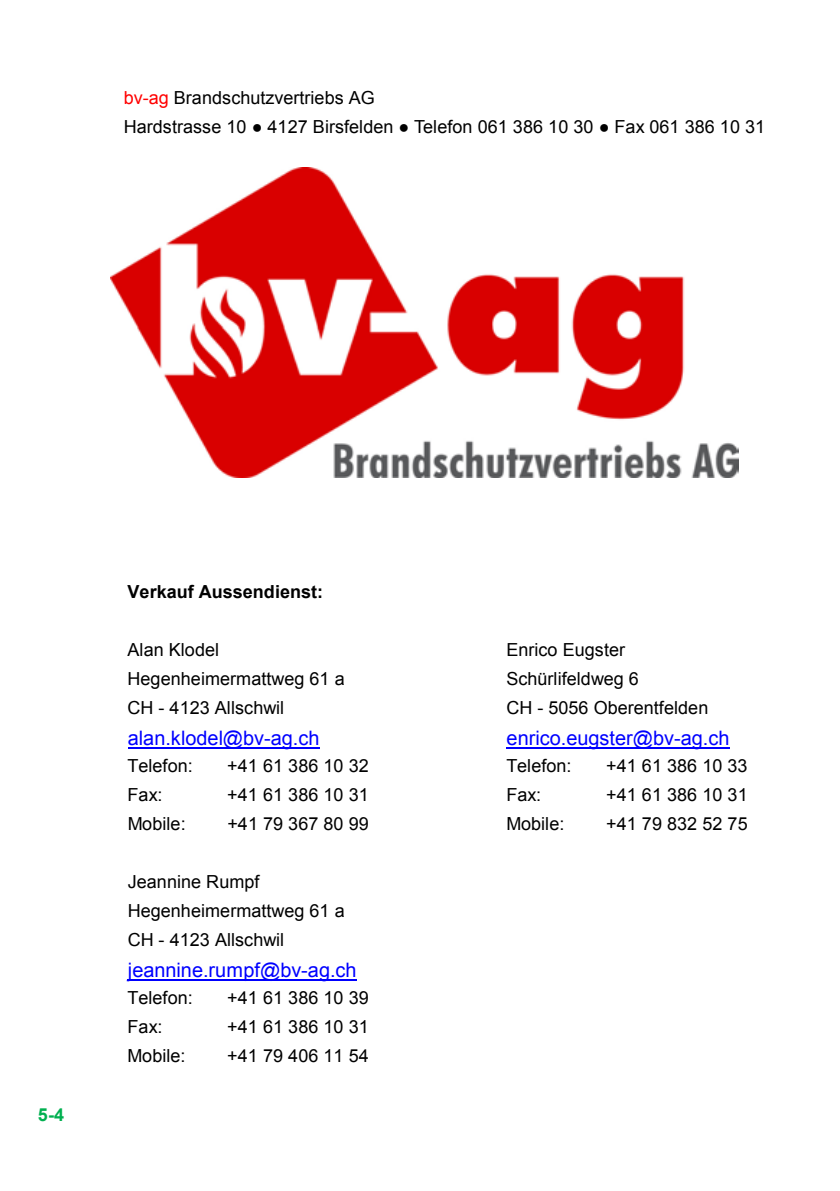
<style>
.page{position:relative;width:840px;height:1191px;background:#fff}
.page>*{position:absolute;margin:0;border:0;box-sizing:border-box;transform-origin:0 0}
.t1{font:20px "Arial";color:#00f}
.t2{font:18px/29px "Arial";letter-spacing:.005em;color:#000}
.t3{font:18px/29px "Arial";color:#000}
.t4{font:700 18px "Arial";color:#000}
.t5{font:700 18px "Arial";color:#00b050}
.s1{color:#f00}
.s2{font-style:inherit}
</style>
<div class="page">
<hr style="left:128px;top:747px;width:191px;height:1px;background:#00f">
<hr style="left:506px;top:747px;width:223px;height:1px;background:#00f">
<hr style="left:128px;top:979px;width:228px;height:1px;background:#00f">
<img style="left:110px;top:168px;width:628px;height:309px">
<p class="t3" style="left:124px;top:83px;width:642px"><span class="s1">bv-ag</span> <span class="s2">Brandschutzvertriebs AG<br></span>Hardstrasse 10 ● 4127 Birsfelden ● Telefon 061 386 10 30 ● Fax 061 386 10 31</p>
<p class="t5" style="left:38px;top:1102px;width:28px">5-4</p>
<p class="t4" style="left:127px;top:580px;width:197px">Verkauf Aussendienst:</p>
<p class="t2" style="left:127px;top:635px;width:93px">Alan Klodel</p>
<p class="t2" style="left:506px;top:635px;width:120px">Enrico Eugster</p>
<p class="t2" style="left:127px;top:664px;width:218px">Hegenheimermattweg 61 a</p>
<p class="t2" style="left:506px;top:664px;width:134px">Schürlifeldweg 6</p>
<p class="t2" style="left:127px;top:693px;width:158px">CH - 4123 Allschwil</p>
<p class="t2" style="left:506px;top:693px;width:203px">CH - 5056 Oberentfelden</p>
<p class="t1" style="left:128px;top:724px;width:193px">alan.klodel@bv-ag.ch</p>
<p class="t1" style="left:506px;top:724px;width:224px">enrico.eugster@bv-ag.ch</p>
<p class="t2" style="left:127px;top:751px;width:67px">Telefon:</p>
<p class="t2" style="left:227px;top:751px;width:143px">+41 61 386 10 32</p>
<p class="t2" style="left:506px;top:751px;width:67px">Telefon:</p>
<p class="t2" style="left:605px;top:751px;width:143px">+41 61 386 10 33</p>
<p class="t2" style="left:128px;top:780px;width:36px">Fax:</p>
<p class="t2" style="left:227px;top:780px;width:143px">+41 61 386 10 31</p>
<p class="t2" style="left:506px;top:780px;width:36px">Fax:</p>
<p class="t2" style="left:605px;top:780px;width:143px">+41 61 386 10 31</p>
<p class="t2" style="left:128px;top:809px;width:59px">Mobile:</p>
<p class="t2" style="left:227px;top:809px;width:143px">+41 79 367 80 99</p>
<p class="t2" style="left:506px;top:809px;width:59px">Mobile:</p>
<p class="t2" style="left:605px;top:809px;width:143px">+41 79 832 52 75</p>
<p class="t2" style="left:128px;top:867px;width:218px">Jeannine Rumpf<br>Hegenheimermattweg 61 a<br>CH - 4123 Allschwil</p>
<p class="t1" style="left:128px;top:957px;width:230px">jeannine.rumpf@bv-ag.ch</p>
<p class="t2" style="left:127px;top:983px;width:67px">Telefon:</p>
<p class="t2" style="left:227px;top:983px;width:143px">+41 61 386 10 39</p>
<p class="t2" style="left:127px;top:1012px;width:36px">Fax:</p>
<p class="t2" style="left:227px;top:1012px;width:143px">+41 61 386 10 31</p>
<p class="t2" style="left:127px;top:1041px;width:59px">Mobile:</p>
<p class="t2" style="left:227px;top:1041px;width:143px">+41 79 406 11 54</p>
</div>
